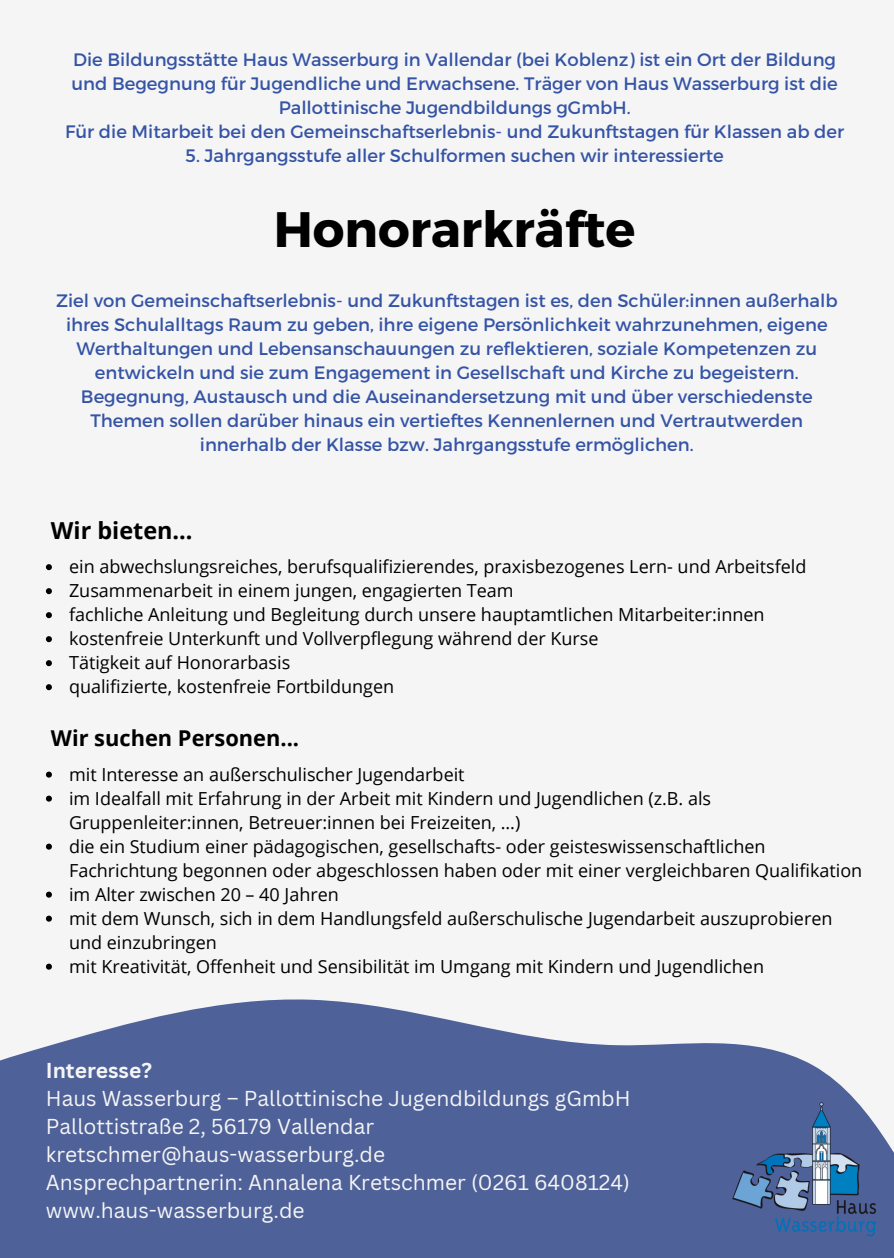
<style>
.page{position:relative;width:894px;height:1258px;background:#fff}
.page>*{position:absolute;margin:0;border:0;box-sizing:border-box;transform-origin:0 0}
.t1{font:700 49.8px "Montserrat";color:#000}
.t2{font:700 23.4px "Open Sans";color:#000}
.t3{font:700 21.9px "Open Sans";color:#000}
.t4{font:21px/27.9px "Canva Sans";color:#f5f5f5}
.t5{font:18px/24px "Open Sans";color:#000}
.t6{font:18px/24px "Montserrat";color:#3554a6;text-align:center}
.s1{font-weight:700}
</style>
<div class="page">
<div style="left:0;top:0;width:893px;height:1258px;background:#f5f5f5"></div>
<svg style="left:0;top:999px;width:893px;height:259px;background:#6877a6"></svg>
<img style="left:729px;top:1095px;width:149px;height:149px">
<svg style="left:46px;top:564px;width:6px;height:6px"></svg>
<svg style="left:46px;top:588px;width:6px;height:6px"></svg>
<svg style="left:46px;top:612px;width:6px;height:6px"></svg>
<svg style="left:46px;top:636px;width:6px;height:6px"></svg>
<svg style="left:46px;top:660px;width:6px;height:6px"></svg>
<svg style="left:46px;top:684px;width:6px;height:6px"></svg>
<svg style="left:46px;top:771px;width:6px;height:6px"></svg>
<svg style="left:46px;top:795px;width:6px;height:6px"></svg>
<svg style="left:46px;top:843px;width:6px;height:6px"></svg>
<svg style="left:46px;top:891px;width:6px;height:6px"></svg>
<svg style="left:46px;top:915px;width:6px;height:6px"></svg>
<svg style="left:46px;top:963px;width:6px;height:6px"></svg>
<p class="t6" style="left:71px;top:47px;width:767px">Die Bildungsstätte Haus Wasserburg in Vallendar (bei Koblenz) ist ein Ort der Bildung und Begegnung für Jugendliche und Erwachsene. Träger von Haus Wasserburg ist die<br>Pallottinische Jugendbildungs gGmbH.</p>
<h1 class="t6" style="left:65px;top:119px;width:780px">Für die Mitarbeit bei den Gemeinschaftserlebnis- und Zukunftstagen für Klassen ab der</h1>
<h1 class="t6" style="left:185px;top:143px;width:539px">5. Jahrgangsstufe aller Schulformen suchen wir interessierte</h1>
<p class="t1" style="left:274px;top:196px;width:363px">Honorarkräfte</p>
<h2 class="t6" style="left:56px;top:288px;width:782px">Ziel von Gemeinschaftserlebnis- und Zukunftstagen ist es, den Schüler:innen außerhalb ihres Schulalltags Raum zu geben, ihre eigene Persönlichkeit wahrzunehmen, eigene Werthaltungen und Lebensanschauungen zu reflektieren, soziale Kompetenzen zu entwickeln und sie zum Engagement in Gesellschaft und Kirche zu begeistern.</h2>
<p class="t6" style="left:81px;top:384px;width:733px">Begegnung, Austausch und die Auseinandersetzung mit und über verschiedenste<br>Themen sollen darüber hinaus ein vertieftes Kennenlernen und Vertrautwerden innerhalb der Klasse bzw. Jahrgangsstufe ermöglichen.</p>
<p class="t2" style="left:51px;top:514px;width:143px">Wir bieten...</p>
<p class="t5" style="left:69px;top:554px;width:738px">ein abwechslungsreiches, berufsqualifizierendes, praxisbezogenes Lern- und Arbeitsfeld</p>
<h2 class="t5" style="left:69px;top:578px;width:446px">Zusammenarbeit in einem jungen, engagierten Team</h2>
<p class="t5" style="left:69px;top:602px;width:697px">fachliche Anleitung und Begleitung durch unsere hauptamtlichen Mitarbeiter:innen</p>
<p class="t5" style="left:69px;top:626px;width:531px">kostenfreie Unterkunft und Vollverpflegung während der Kurse</p>
<p class="t5" style="left:69px;top:650px;width:223px">Tätigkeit auf Honorarbasis</p>
<p class="t5" style="left:69px;top:674px;width:326px">qualifizierte, kostenfreie Fortbildungen</p>
<p class="t3" style="left:51px;top:722px;width:250px">Wir suchen Personen...</p>
<p class="t5" style="left:69px;top:761px;width:397px">mit Interesse an außerschulischer Jugendarbeit</p>
<p class="t5" style="left:69px;top:785px;width:643px">im Idealfall mit Erfahrung in der Arbeit mit Kindern und Jugendlichen (z.B. als<br>Gruppenleiter:innen, Betreuer:innen bei Freizeiten, …)</p>
<p class="t5" style="left:69px;top:833px;width:794px">die ein Studium einer pädagogischen, gesellschafts- oder geisteswissenschaftlichen<br>Fachrichtung begonnen oder abgeschlossen haben oder mit einer vergleichbaren Qualifikation</p>
<p class="t5" style="left:69px;top:881px;width:271px">im Alter zwischen 20 – 40 Jahren</p>
<p class="t5" style="left:69px;top:905px;width:764px">mit dem Wunsch, sich in dem Handlungsfeld außerschulische Jugendarbeit auszuprobieren und einzubringen</p>
<h3 class="t5" style="left:69px;top:953px;width:696px">mit Kreativität, Offenheit und Sensibilität im Umgang mit Kindern und Jugendlichen</h3>
<p class="t4" style="left:46px;top:1055px;width:586px"><span class="s1">Interesse?<br></span>Haus Wasserburg – Pallottinische Jugendbildungs gGmbH Pallottistraße 2, 56179 Vallendar kretschmer@haus-wasserburg.de<br>Ansprechpartnerin: Annalena Kretschmer (0261 6408124) www.haus-wasserburg.de</p>
</div>
